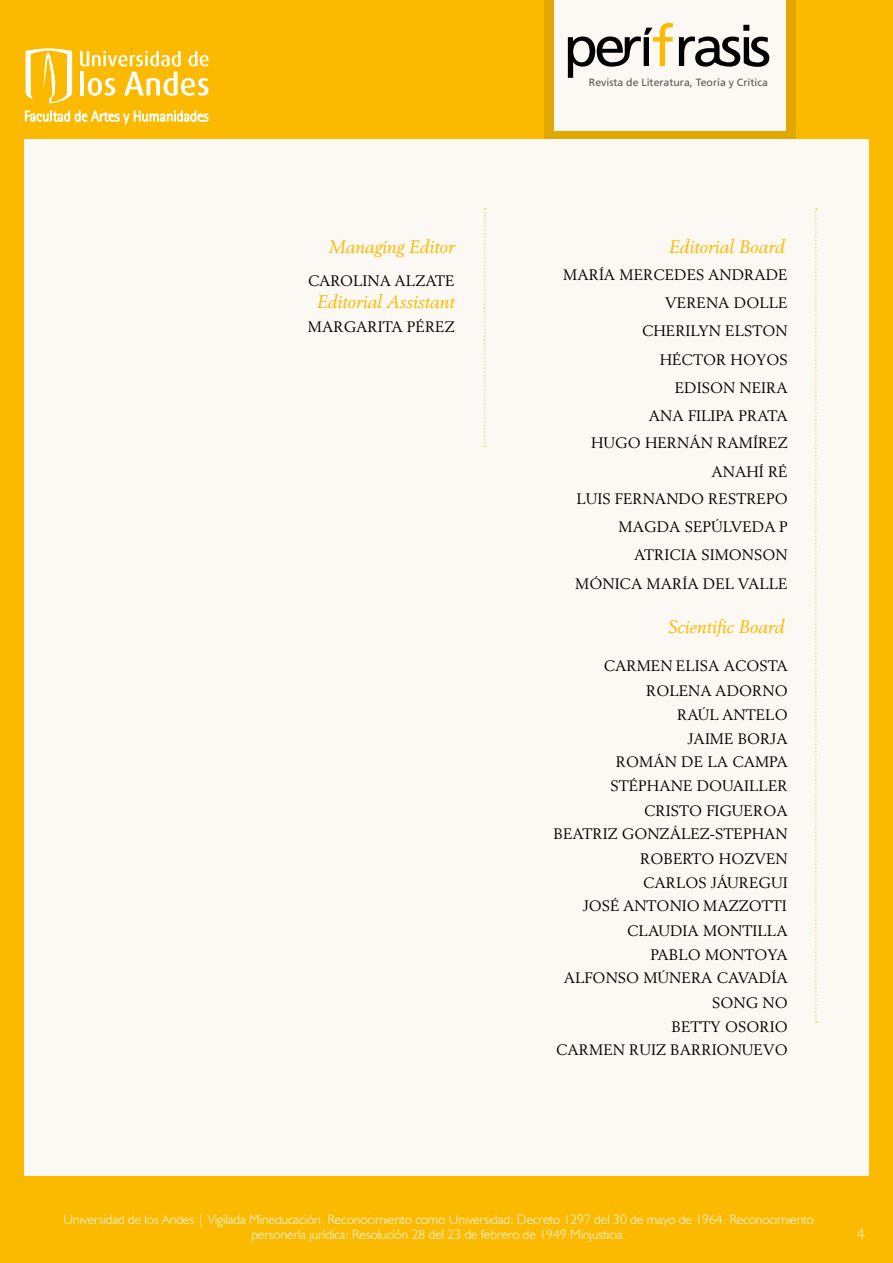
<style>
.page{position:relative;width:893px;height:1263px;background:#fbba00}
.page>*{position:absolute;margin:0;border:0;box-sizing:border-box;transform-origin:0 0}
.t1{font:italic 18px "Berling LT Std";color:#fbba00}
.t2{font:15px/24px "Berling LT Std";color:#000;text-align:right}
.t3{font:15px "Mank Sans";color:#fcf8f3}
.t4{font:300 13.5px/15px "Humanist 521 BT";color:#fcf8f3;text-align:center}
.t5{font:10.5px "Frutiger LT Std";color:#575756}
</style>
<div class="page">
<div style="left:544px;top:0;width:251px;height:140px;background:#e2a700"></div>
<div style="left:554px;top:0;width:232px;height:130px;background:#fcf8f3"></div>
<svg style="left:568px;top:23px;width:105px;height:55px"></svg>
<svg style="left:679px;top:25px;width:90px;height:42px"></svg>
<svg style="left:26px;top:48px;width:46px;height:56px"></svg>
<svg style="left:80px;top:51px;width:129px;height:45px"></svg>
<div style="left:24px;top:140px;width:845px;height:1036px;background:#fcf8f3"></div>
<svg style="left:25px;top:111px;width:183px;height:13px"></svg>
<svg style="left:484px;top:208px;width:2px;height:239px"></svg>
<svg style="left:815px;top:208px;width:2px;height:815px"></svg>
<p class="t1" style="left:329px;top:235px;width:127px">Managing Editor</p>
<p class="t2" style="left:308px;top:268px;width:148px">CAROLINA ALZATE</p>
<p class="t1" style="left:317px;top:291px;width:139px">Editorial Assistant</p>
<p class="t2" style="left:308px;top:315px;width:148px">MARGARITA PÉREZ</p>
<p class="t5" style="left:589px;top:76px;width:180px">Revista de Literatura, Teoría y Crítica</p>
<p class="t1" style="left:669px;top:235px;width:117px">Editorial Board</p>
<p class="t2" style="left:563px;top:260px;width:226px;line-height:28.2px">MARÍA MERCEDES ANDRADE<br>VERENA DOLLE<br>CHERILYN ELSTON<br>HÉCTOR HOYOS<br>EDISON NEIRA<br>ANA FILIPA PRATA<br>HUGO HERNÁN RAMÍREZ<br>ANAHÍ RÉ<br>LUIS FERNANDO RESTREPO<br>MAGDA SEPÚLVEDA P<br>ATRICIA SIMONSON<br>MÓNICA MARÍA DEL VALLE</p>
<p class="t1" style="left:668px;top:616px;width:118px">Scientific Board</p>
<p class="t2" style="left:554px;top:654px;width:236px">CARMEN ELISA ACOSTA<br>ROLENA ADORNO<br>RAÚL ANTELO<br>JAIME BORJA<br>ROMÁN DE LA CAMPA<br>STÉPHANE DOUAILLER<br>CRISTO FIGUEROA<br>BEATRIZ GONZÁLEZ-STEPHAN<br>ROBERTO HOZVEN<br>CARLOS JÁUREGUI<br>JOSÉ ANTONIO MAZZOTTI<br>CLAUDIA MONTILLA<br>PABLO MONTOYA<br>ALFONSO MÚNERA CAVADÍA<br>SONG NO<br>BETTY OSORIO<br>CARMEN RUIZ BARRIONUEVO</p>
<p class="t4" style="left:64px;top:1212px;width:752px">Universidad de los Andes | Vigilada Mineducación. Reconocimiento como Universidad: Decreto 1297 del 30 de mayo de 1964. Reconocimiento personería jurídica: Resolución 28 del 23 de febrero de 1949 Minjusticia.</p>
<p class="t3" style="left:856px;top:1225px;width:10px">4</p>
</div>
